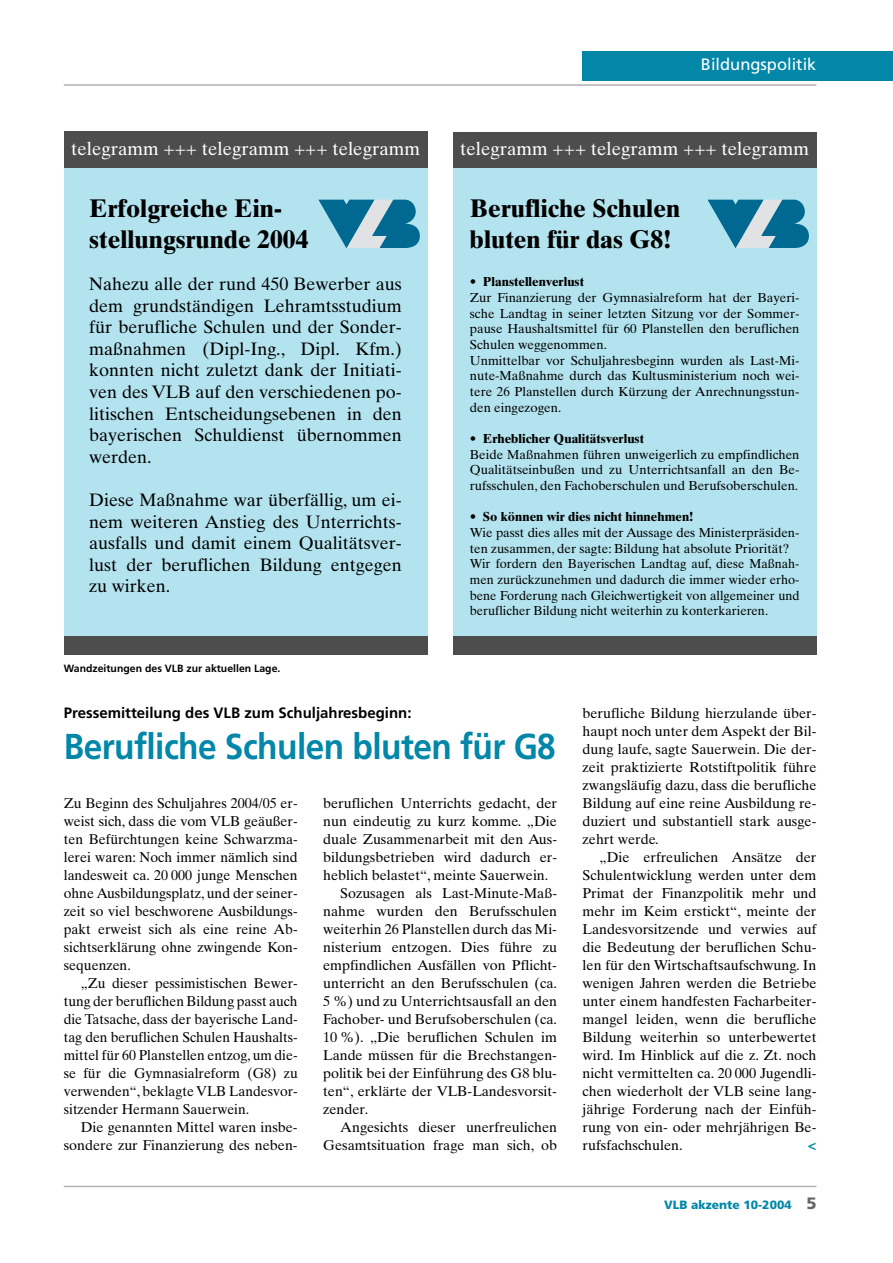
<style>
.page{position:relative;width:893px;height:1263px;background:#fff}
.page>*{position:absolute;margin:0;border:0;box-sizing:border-box;transform-origin:0 0}
.t1{font:700 36px "Frutiger";letter-spacing:-.015em;color:#0287a8;scale:.93 1}
.t2{font:700 25.5px/30.6px "Times Ten";color:#000}
.t3{font:18.75px "Times Ten";color:#fff}
.t4{font:18px/21.6px "Times Ten";color:#000;text-align:justify}
.t5{font:16.5px "Frutiger";color:#fff}
.t6{font:700 15px "Frutiger";color:#000}
.t7{font:14.25px/18px "Times Ten";color:#000;text-align:justify}
.t8{font:700 14.25px "Frutiger";color:#0287a8}
.t9{font:13.05px/15.6px "Times Ten";color:#000}
.t10{font:700 13.05px "Times Ten";color:#000}
.t11{font:900 12px "Frutiger";color:#0287a8}
.t12{font:700 10.5px "Frutiger";color:#000}
.s1{font-size:16.5px;color:#666}
</style>
<div class="page">
<div style="left:583px;top:51px;width:310px;height:30px;background:#0287a8"></div>
<hr style="left:64px;top:1186px;width:752px;height:1px;background:#b2b2b2">
<hr style="left:64px;top:84px;width:752px;height:2px;background:#b2b2b2">
<div style="left:453px;top:132px;width:363px;height:36px;background:#4d4d4d"></div>
<div style="left:453px;top:168px;width:363px;height:469px;background:#b3e3ee"></div>
<div style="left:453px;top:637px;width:363px;height:18px;background:#4d4d4d"></div>
<div style="left:64px;top:132px;width:363px;height:36px;background:#4d4d4d"></div>
<div style="left:64px;top:168px;width:363px;height:469px;background:#b3e3ee"></div>
<div style="left:64px;top:637px;width:363px;height:18px;background:#4d4d4d"></div>
<svg style="left:318px;top:200px;width:102px;height:48px"></svg>
<svg style="left:707px;top:200px;width:102px;height:48px"></svg>
<h3 class="t3" style="left:71px;top:138px;width:350px">telegramm +++ telegramm +++ telegramm</h3>
<h2 class="t2" style="left:89px;top:194px;width:220px">Erfolgreiche Ein&shy;stellungsrunde 2004</h2>
<p class="t4" style="left:89px;top:274px;width:314px">Nahezu alle der rund 450 Bewerber aus dem grundständigen Lehramtsstudium für berufliche Schulen und der Sonder&shy;maßnahmen (Dipl-Ing., Dipl. Kfm.) konnten nicht zuletzt dank der Initiati&shy;ven des VLB auf den verschiedenen po&shy;litischen Entscheidungsebenen in den bayerischen Schuldienst übernommen werden.</p>
<p class="t4" style="left:89px;top:490px;width:314px">Diese Maßnahme war überfällig, um ei&shy;nem weiteren Anstieg des Unterrichts&shy;ausfalls und damit einem Qualitätsver&shy;lust der beruflichen Bildung entgegen zu wirken.</p>
<p class="t12" style="left:64px;top:663px;width:218px">Wandzeitungen des VLB zur aktuellen Lage.</p>
<p class="t5" style="left:701px;top:56px;width:117px">Bildungspolitik</p>
<h3 class="t3" style="left:460px;top:138px;width:350px">telegramm +++ telegramm +++ telegramm</h3>
<h2 class="t2" style="left:470px;top:194px;width:212px">Berufliche Schulen bluten für das G8!</h2>
<p class="t10" style="left:470px;top:275px;width:116px">• Planstellenverlust</p>
<p class="t9" style="left:470px;top:290px;width:331px">Zur Finanzierung der Gymnasialreform hat der Bayeri&shy;sche Landtag in seiner letzten Sitzung vor der Sommer&shy;pause Haushaltsmittel für 60 Planstellen den beruflichen Schulen weggenommen.<br>Unmittelbar vor Schuljahresbeginn wurden als Last-Mi&shy;nute-Maßnahme durch das Kultusministerium noch wei&shy;tere 26 Planstellen durch Kürzung der Anrechnungsstun&shy;den eingezogen.</p>
<p class="t10" style="left:470px;top:431px;width:176px">• Erheblicher Qualitätsverlust</p>
<p class="t9" style="left:470px;top:447px;width:331px;text-align:justify">Beide Maßnahmen führen unweigerlich zu empfindlichen Qualitätseinbußen und zu Unterrichtsanfall an den Be&shy;rufsschulen, den Fachoberschulen und Berufsoberschulen.</p>
<p class="t10" style="left:470px;top:510px;width:225px">• So können wir dies nicht hinnehmen!</p>
<p class="t9" style="left:470px;top:525px;width:331px">Wie passt dies alles mit der Aussage des Ministerpräsiden&shy;ten zusammen, der sagte: Bildung hat absolute Priorität?<br>Wir fordern den Bayerischen Landtag auf, diese Maßnah&shy;men zurückzunehmen und dadurch die immer wieder erho&shy;bene Forderung nach Gleichwertigkeit von allgemeiner und beruflicher Bildung nicht weiterhin zu konterkarieren.</p>
<p class="t6" style="left:64px;top:705px;width:349px">Pressemitteilung des VLB zum Schuljahresbeginn:</p>
<h1 class="t1" style="left:64px;top:727px;width:531px">Berufliche Schulen bluten für G8</h1>
<p class="t7" style="left:64px;top:795px;width:235px">Zu Beginn des Schuljahres 2004/05 er&shy;weist sich, dass die vom VLB geäußer&shy;ten Befürchtungen keine Schwarzma&shy;lerei waren: Noch immer nämlich sind landesweit ca. 20 000 junge Menschen ohne Ausbildungsplatz, und der seiner&shy;zeit so viel beschworene Ausbildungs&shy;pakt erweist sich als eine reine Ab&shy;sichtserklärung ohne zwingende Kon&shy;sequenzen.</p>
<p class="t7" style="left:64px;top:975px;width:235px;text-indent:17px">„Zu dieser pessimistischen Bewer&shy;tung der beruflichen Bildung passt auch die Tatsache, dass der bayerische Land&shy;tag den beruflichen Schulen Haushalts&shy;mittel für 60 Planstellen entzog, um die&shy;se für die Gymnasialreform (G8) zu verwenden“, beklagte VLB Landesvor&shy;sitzender Hermann Sauerwein.</p>
<p class="t7" style="left:64px;top:1119px;width:235px;text-align:right">Die genannten Mittel waren insbe&shy;sondere zur Finanzierung des neben-</p>
<p class="t7" style="left:323px;top:795px;width:235px">beruflichen Unterrichts gedacht, der</p>
<p class="t7" style="left:323px;top:813px;width:235px">nun eindeutig zu kurz komme. „Die</p>
<p class="t7" style="left:323px;top:831px;width:235px">duale Zusammenarbeit mit den Aus-</p>
<p class="t7" style="left:323px;top:849px;width:235px">bildungsbetrieben wird dadurch er-</p>
<p class="t7" style="left:323px;top:867px;width:227px">heblich belastet“, meinte Sauerwein.</p>
<p class="t7" style="left:340px;top:885px;width:218px">Sozusagen als Last-Minute-Maß-</p>
<p class="t7" style="left:323px;top:903px;width:235px">nahme wurden den Berufsschulen</p>
<p class="t7" style="left:323px;top:921px;width:235px">weiterhin 26 Planstellen durch das Mi-</p>
<p class="t7" style="left:323px;top:939px;width:235px">nisterium entzogen. Dies führe zu</p>
<p class="t7" style="left:323px;top:957px;width:235px">empfindlichen Ausfällen von Pflicht-</p>
<p class="t7" style="left:323px;top:975px;width:235px">unterricht an den Berufsschulen (ca.</p>
<p class="t7" style="left:323px;top:993px;width:235px">5 %) und zu Unterrichtsausfall an den</p>
<p class="t7" style="left:323px;top:1011px;width:235px">Fachober- und Berufsoberschulen (ca.</p>
<p class="t7" style="left:323px;top:1029px;width:235px">10 %). „Die beruflichen Schulen im</p>
<p class="t7" style="left:323px;top:1047px;width:235px">Lande müssen für die Brechstangen-</p>
<p class="t7" style="left:323px;top:1065px;width:235px">politik bei der Einführung des G8 blu-</p>
<p class="t7" style="left:323px;top:1083px;width:235px">ten“, erklärte der VLB-Landesvorsit-</p>
<p class="t7" style="left:323px;top:1101px;width:47px">zender.</p>
<p class="t7" style="left:340px;top:1119px;width:218px">Angesichts dieser unerfreulichen</p>
<p class="t7" style="left:323px;top:1137px;width:235px">Gesamtsituation frage man sich, ob</p>
<p class="t7" style="left:583px;top:705px;width:235px">berufliche Bildung hierzulande über&shy;haupt noch unter dem Aspekt der Bil&shy;dung laufe, sagte Sauerwein. Die der&shy;zeit praktizierte Rotstiftpolitik führe zwangsläufig dazu, dass die berufliche Bildung auf eine reine Ausbildung re&shy;duziert und substantiell stark ausge&shy;zehrt werde.</p>
<p class="t7" style="left:583px;top:849px;width:235px;text-indent:17px">„Die erfreulichen Ansätze der Schulentwicklung werden unter dem Primat der Finanzpolitik mehr und mehr im Keim erstickt“, meinte der Landesvorsitzende und verwies auf die Bedeutung der beruflichen Schu&shy;len für den Wirtschaftsaufschwung. In wenigen Jahren werden die Betriebe unter einem handfesten Facharbeiter&shy;mangel leiden, wenn die berufliche Bildung weiterhin so unterbewertet wird. Im Hinblick auf die z. Zt. noch nicht vermittelten ca. 20 000 Jugendli&shy;chen wiederholt der VLB seine lang&shy;jährige Forderung nach der Einfüh&shy;rung von ein- oder mehrjährigen Be&shy;rufsfachschulen.</p>
<p class="t8" style="left:808px;top:1138px;width:10px">&lt;</p>
<p class="t11" style="left:664px;top:1198px;width:154px">VLB akzente 10-2004 <span class="s1">5</span></p>
</div>
